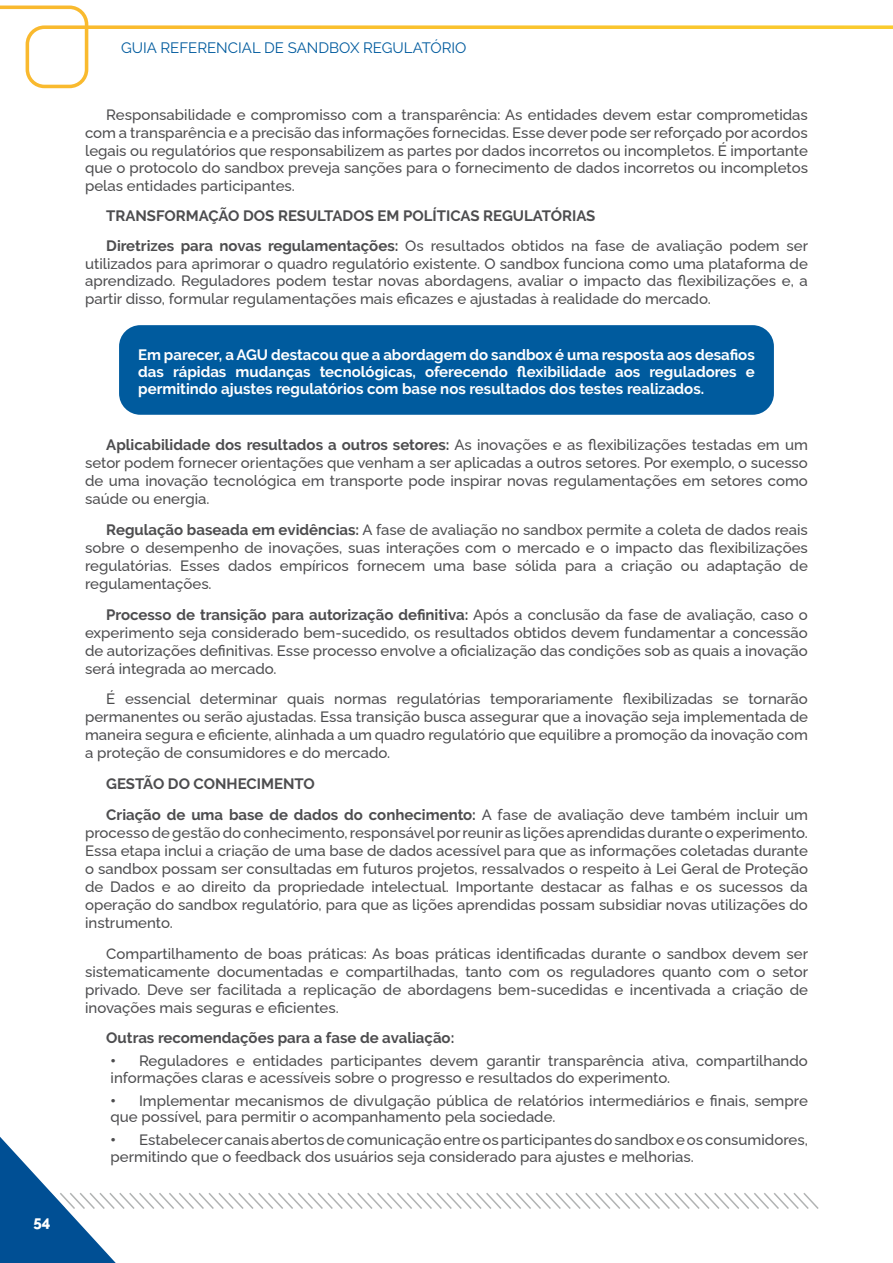
<style>
.page{position:relative;width:893px;height:1263px;background:#fff}
.page>*{position:absolute;margin:0;border:0;box-sizing:border-box;transform-origin:0 0}
.t1{font:500 15px/18px "Raleway";color:#4d4d4f;text-align:justify}
.t2{font:700 15px/30.3px "Raleway";color:#4d4d4f}
.t3{font:700 15px/17.2px "Raleway";color:#fff;text-align:justify}
.t4{font:15px "Raleway";color:#005b9e}
.t5{font:800 15px "Raleway";color:#fff}
.s1{font-weight:500}
.s2{font-weight:700}
.s3{font-weight:900}
</style>
<div class="page">
<svg style="left:220px;top:1193px;width:599px;height:16px"></svg>
<svg style="left:0;top:1137px;width:220px;height:126px"></svg>
<svg style="left:0;top:6px;width:893px;height:82px"></svg>
<div style="left:119px;top:325px;width:655px;height:90px;background:#005b9e;border-radius:21px"></div>
<p class="t5" style="left:33px;top:1210px;width:19px">54</p>
<p class="t4" style="left:121px;top:39px;width:347px">GUIA REFERENCIAL DE SANDBOX REGULATÓRIO</p>
<p class="t1" style="left:85px;top:105px;width:724px;line-height:17.5px;text-indent:21px">Responsabilidade e compromisso com a transparência: As entidades devem estar comprometidas com a transparência e a precisão das informações fornecidas. Esse dever pode ser reforçado por acordos legais ou regulatórios que responsabilizem as partes por dados incorretos ou incompletos. É importante que o protocolo do sandbox preveja sanções para o fornecimento de dados incorretos ou incompletos pelas entidades participantes.</p>
<p class="t2" style="left:106px;top:201px;width:703px">TRANSFORMAÇÃO DOS RESULTADOS EM POLÍTICAS REGULATÓRIAS<br>Diretrizes para novas regulamentações: <span class="s1">Os resultados obtidos na fase de avaliação podem ser</span></p>
<p class="t1" style="left:85px;top:253px;width:724px;line-height:17.5px">utilizados para aprimorar o quadro regulatório existente. O sandbox funciona como uma plataforma de aprendizado. Reguladores podem testar novas abordagens, avaliar o impacto das flexibilizações e, a partir disso, formular regulamentações mais eficazes e ajustadas à realidade do mercado.</p>
<p class="t3" style="left:138px;top:346px;width:618px">Em parecer, a AGU destacou que a abordagem do sandbox é uma resposta aos desafios das rápidas mudanças tecnológicas, oferecendo flexibilidade aos reguladores e permitindo ajustes regulatórios com base nos resultados dos testes realizados.</p>
<p class="t1" style="left:85px;top:434px;width:724px;text-indent:21px"><span class="s2">Aplicabilidade dos resultados a outros setores:</span> As inovações e as flexibilizações testadas em um setor podem fornecer orientações que venham a ser aplicadas a outros setores. Por exemplo, o sucesso de uma inovação tecnológica em transporte pode inspirar novas regulamentações em setores como saúde ou energia.</p>
<p class="t1" style="left:85px;top:519px;width:724px;text-indent:21px"><span class="s2">Regulação baseada em evidências:</span> A fase de avaliação no sandbox permite a coleta de dados reais sobre o desempenho de inovações, suas interações com o mercado e o impacto das flexibilizações regulatórias. Esses dados empíricos fornecem uma base sólida para a criação ou adaptação de regulamentações.</p>
<p class="t1" style="left:85px;top:604px;width:724px;text-indent:21px"><span class="s2">Processo de transição para autorização definitiva:</span> Após a conclusão da fase de avaliação, caso o experimento seja considerado bem-sucedido, os resultados obtidos devem fundamentar a concessão de autorizações definitivas. Esse processo envolve a oficialização das condições sob as quais a inovação será integrada ao mercado.</p>
<p class="t1" style="left:85px;top:688px;width:724px;text-indent:21px">É essencial determinar quais normas regulatórias temporariamente flexibilizadas se tornarão permanentes ou serão ajustadas. Essa transição busca assegurar que a inovação seja implementada de maneira segura e eficiente, alinhada a um quadro regulatório que equilibre a promoção da inovação com a proteção de consumidores e do mercado.</p>
<p class="t2" style="left:106px;top:768px;width:703px;line-height:30.8px">GESTÃO DO CONHECIMENTO<br>Criação de uma base de dados do conhecimento: <span class="s1">A fase de avaliação deve também incluir um</span></p>
<p class="t1" style="left:85px;top:822px;width:724px">processo de gestão do conhecimento, responsável por reunir as lições aprendidas durante o experimento.<br>Essa etapa inclui a criação de uma base de dados acessível para que as informações coletadas durante o sandbox possam ser consultadas em futuros projetos, ressalvados o respeito à Lei Geral de Proteção de Dados e ao direito da propriedade intelectual. Importante destacar as falhas e os sucessos da operação do sandbox regulatório, para que as lições aprendidas possam subsidiar novas utilizações do instrumento.</p>
<p class="t1" style="left:85px;top:943px;width:725px;text-indent:21px">Compartilhamento de boas práticas: As boas práticas identificadas durante o sandbox devem ser sistematicamente documentadas e compartilhadas, tanto com os reguladores quanto com o setor privado. Deve ser facilitada a replicação de abordagens bem-sucedidas e incentivada a criação de inovações mais seguras e eficientes.</p>
<p class="t2" style="left:106px;top:1023px;width:350px">Outras recomendações para a fase de avaliação:</p>
<p class="t1" style="left:111px;top:1051px;width:699px;line-height:16.5px"><span class="s3">•</span> Reguladores e entidades participantes devem garantir transparência ativa, compartilhando informações claras e acessíveis sobre o progresso e resultados do experimento.</p>
<p class="t1" style="left:111px;top:1090px;width:699px;line-height:16.5px"><span class="s3">•</span> Implementar mecanismos de divulgação pública de relatórios intermediários e finais, sempre que possível, para permitir o acompanhamento pela sociedade.</p>
<p class="t1" style="left:111px;top:1130px;width:699px;line-height:16.5px"><span class="s3">•</span> Estabelecer canais abertos de comunicação entre os participantes do sandbox e os consumidores, permitindo que o feedback dos usuários seja considerado para ajustes e melhorias.</p>
</div>
